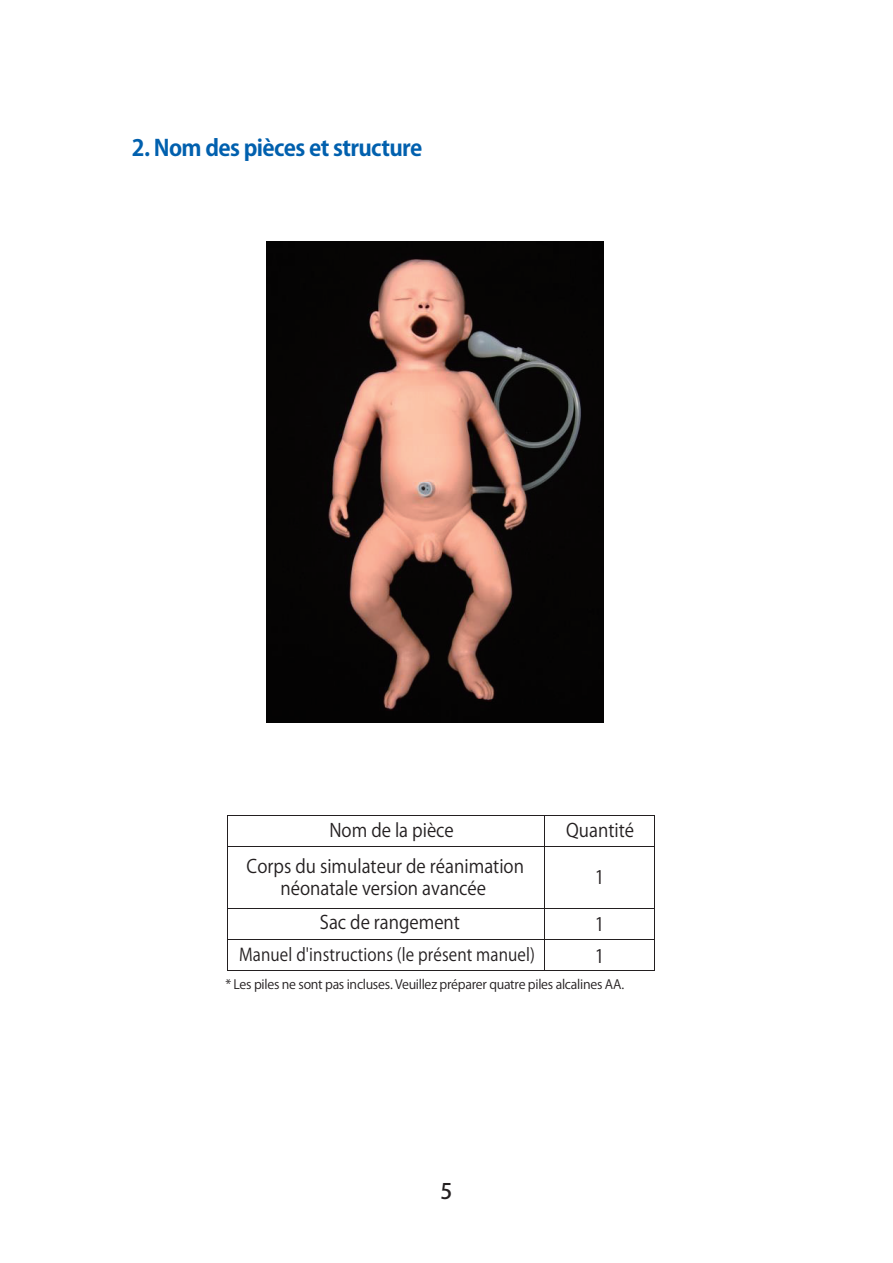
<style>
.page{position:relative;width:893px;height:1263px;background:#fff}
.page>*{position:absolute;margin:0;border:0;box-sizing:border-box;transform-origin:0 0}
.t1{font:700 22.35px "Koz Go Pro";letter-spacing:-.03em;color:#0160ae}
.t2{font:500 21.3px "Koz Go Pro";color:#231f20}
.t3{font:18.45px/22.2px "Koz Go Pr 6 N";color:#231f20;text-align:center;scale:.93 1}
.t4{font:17.4px "Koz Go Pr 6 N";letter-spacing:.01em;color:#231f20;scale:.9 1}
.t5{font:12.75px "Koz Go Pro";letter-spacing:-.02em;color:#231f20}
</style>
<div class="page">
<hr style="left:228px;top:815px;width:316px;height:1px;background:#231f20">
<hr style="left:545px;top:815px;width:109px;height:1px;background:#231f20">
<hr style="left:228px;top:816px;width:1px;height:30px;background:#231f20">
<hr style="left:544px;top:816px;width:1px;height:30px;background:#231f20">
<hr style="left:654px;top:816px;width:1px;height:30px;background:#231f20">
<hr style="left:228px;top:846px;width:316px;height:1px;background:#231f20">
<hr style="left:545px;top:846px;width:109px;height:1px;background:#231f20">
<hr style="left:228px;top:847px;width:1px;height:30px;background:#231f20">
<hr style="left:544px;top:847px;width:1px;height:30px;background:#231f20">
<hr style="left:654px;top:847px;width:1px;height:30px;background:#231f20">
<hr style="left:228px;top:878px;width:1px;height:30px;background:#231f20">
<hr style="left:544px;top:878px;width:1px;height:30px;background:#231f20">
<hr style="left:654px;top:878px;width:1px;height:30px;background:#231f20">
<hr style="left:228px;top:908px;width:316px;height:1px;background:#231f20">
<hr style="left:545px;top:908px;width:109px;height:1px;background:#231f20">
<hr style="left:228px;top:909px;width:1px;height:30px;background:#231f20">
<hr style="left:544px;top:909px;width:1px;height:30px;background:#231f20">
<hr style="left:654px;top:909px;width:1px;height:30px;background:#231f20">
<hr style="left:228px;top:939px;width:316px;height:1px;background:#231f20">
<hr style="left:545px;top:939px;width:109px;height:1px;background:#231f20">
<hr style="left:228px;top:940px;width:1px;height:30px;background:#231f20">
<hr style="left:544px;top:940px;width:1px;height:30px;background:#231f20">
<hr style="left:654px;top:940px;width:1px;height:30px;background:#231f20">
<hr style="left:228px;top:970px;width:316px;height:1px;background:#231f20">
<hr style="left:545px;top:970px;width:109px;height:1px;background:#231f20">
<img style="left:267px;top:241px;width:337px;height:481px">
<p class="t1" style="left:132px;top:133px;width:292px">2. Nom des pièces et structure</p>
<p class="t3" style="left:329px;top:820px;width:135px">Nom de la pièce</p>
<p class="t3" style="left:566px;top:820px;width:75px">Quantité</p>
<p class="t3" style="left:595px;top:867px;width:12px">1</p>
<p class="t3" style="left:247px;top:855px;width:300px">Corps du simulateur de réanimation néonatale version avancée</p>
<p class="t3" style="left:320px;top:912px;width:152px">Sac de rangement</p>
<p class="t3" style="left:595px;top:914px;width:12px">1</p>
<p class="t4" style="left:239px;top:945px;width:330px">Manuel d'instructions (le présent manuel)</p>
<p class="t3" style="left:595px;top:945px;width:12px">1</p>
<p class="t5" style="left:225px;top:976px;width:400px">* Les piles ne sont pas incluses. Veuillez préparer quatre piles alcalines AA.</p>
<p class="t2" style="left:440px;top:1177px;width:13px">5</p>
</div>
